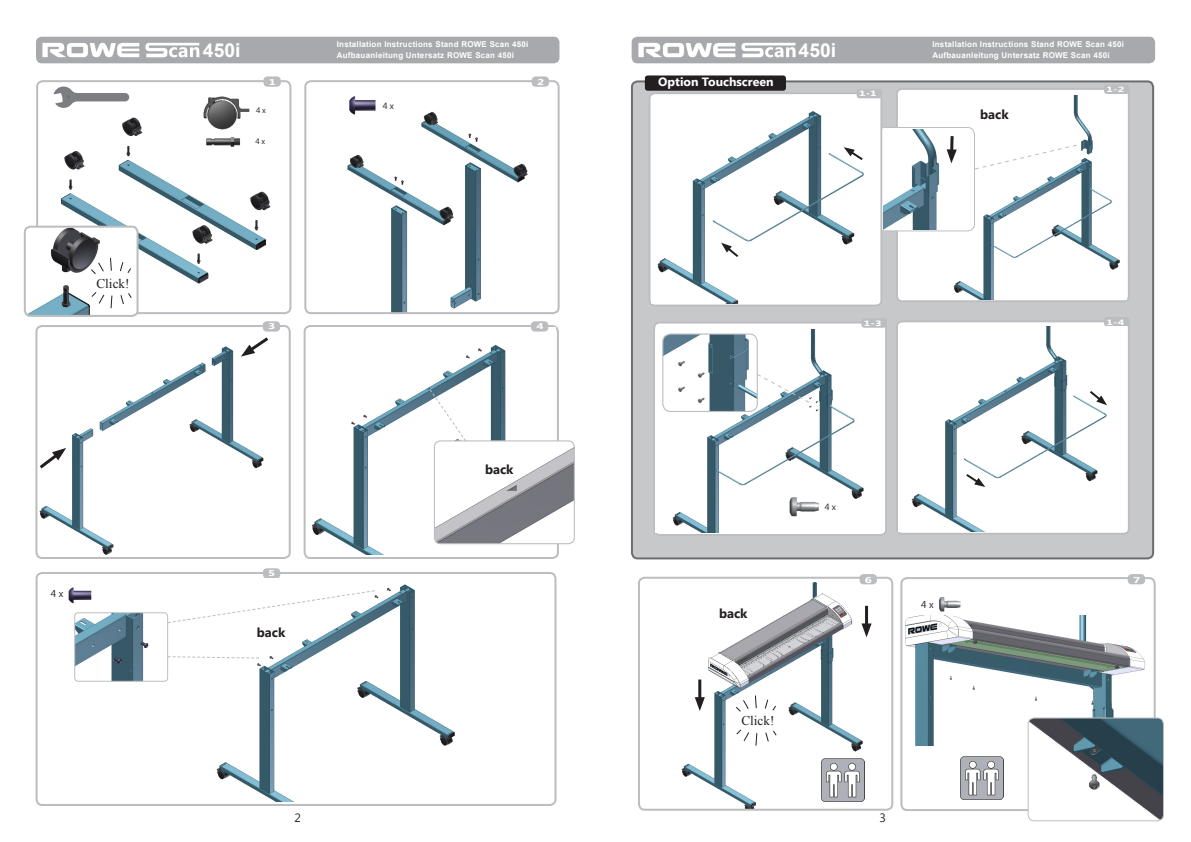
<style>
.page{position:relative;width:1191px;height:842px;background:#fff}
.page>*{position:absolute;margin:0;border:0;box-sizing:border-box;transform-origin:0 0}
.t1{font:700 19.2px "Arial";letter-spacing:.005em;color:#fff}
.t2{font:13.3px "Times New Roman";color:#231f20}
.t3{font:700 13px "Segoe UI";color:#231f20}
.t4{font:700 12px "Segoe UI";color:#fff}
.t5{font:12px "Segoe UI";color:#231f20}
.t6{font:10px "Segoe UI";color:#231f20}
.t7{font:9px "Segoe UI";color:#231f20}
.t8{font:700 8.4px "Segoe UI";color:#fff;scale:1.47 1}
.t9{font:700 8px "Arial";letter-spacing:.03em;color:#fff}
.t10{font:8px "Segoe UI";color:#231f20}
.t11{font:700 7.7px "Segoe UI";color:#fff;scale:1.47 1}
</style>
<div class="page">
<div style="left:632px;top:81px;width:521px;height:477px;background:#c7c8ca;border-radius:6px"></div>
<div style="left:631px;top:80px;width:523px;height:479px;border:2px solid #6c6d70;border-radius:6px"></div>
<div style="left:36px;top:572px;width:520px;height:234px;border:2px solid #bcbdc0;border-radius:6px"></div>
<div style="left:263px;top:568px;width:17px;height:11px;background:#bcbdc0;border-radius:4px"></div>
<img style="left:168px;top:584px;width:287px;height:218px">
<div style="left:645px;top:75px;width:141px;height:16px;background:#231f20;border-radius:3px"></div>
<img style="left:39px;top:117px;width:232px;height:167px">
<div style="left:36px;top:80px;width:255px;height:234px;border:2px solid #bcbdc0;border-radius:6px"></div>
<div style="left:263px;top:76px;width:18px;height:11px;background:#bcbdc0;border-radius:4px"></div>
<img style="left:307px;top:111px;width:251px;height:202px">
<div style="left:304px;top:80px;width:255px;height:234px;border:2px solid #bcbdc0;border-radius:6px"></div>
<div style="left:531px;top:76px;width:18px;height:11px;background:#bcbdc0;border-radius:4px"></div>
<img style="left:38px;top:328px;width:250px;height:228px">
<div style="left:35px;top:325px;width:256px;height:234px;border:2px solid #bcbdc0;border-radius:6px"></div>
<div style="left:263px;top:321px;width:17px;height:11px;background:#bcbdc0;border-radius:4px"></div>
<div style="left:304px;top:325px;width:255px;height:234px;border:2px solid #bcbdc0;border-radius:6px"></div>
<img style="left:311px;top:327px;width:244px;height:227px">
<div style="left:531px;top:321px;width:17px;height:11px;background:#bcbdc0;border-radius:4px"></div>
<img style="left:76px;top:614px;width:92px;height:67px">
<div style="left:74px;top:612px;width:94px;height:70px;border:1px solid #bcbdc0;border-radius:3px"></div>
<img style="left:434px;top:442px;width:139px;height:102px">
<div style="left:434px;top:440px;width:141px;height:104px;border:1px solid #bcbdc0;border-radius:6px"></div>
<div style="left:36px;top:37px;width:523px;height:26px;background:#a8a9ad;border-radius:6px"></div>
<img style="left:43px;top:36px;width:159px;height:28px">
<div style="left:631px;top:37px;width:524px;height:26px;background:#a8a9ad;border-radius:6px"></div>
<img style="left:638px;top:36px;width:159px;height:28px">
<img style="left:641px;top:578px;width:251px;height:230px">
<div style="left:638px;top:577px;width:255px;height:234px;border:2px solid #bcbdc0;border-radius:6px"></div>
<div style="left:859px;top:574px;width:18px;height:10px;background:#bcbdc0;border-radius:4px"></div>
<div style="left:900px;top:577px;width:255px;height:234px;border:2px solid #bcbdc0;border-radius:6px"></div>
<div style="left:1127px;top:574px;width:18px;height:10px;background:#bcbdc0;border-radius:4px"></div>
<hr style="left:698px;top:679px;width:3px;height:24px;background:#231f20">
<svg style="left:694px;top:697px;width:11px;height:14px"></svg>
<hr style="left:865px;top:606px;width:3px;height:23px;background:#231f20">
<svg style="left:861px;top:623px;width:10px;height:14px"></svg>
<img style="left:905px;top:615px;width:239px;height:130px">
<svg style="left:735px;top:695px;width:22px;height:17px"></svg>
<svg style="left:764px;top:699px;width:12px;height:12px"></svg>
<svg style="left:735px;top:729px;width:22px;height:17px"></svg>
<svg style="left:765px;top:730px;width:12px;height:12px"></svg>
<img style="left:822px;top:759px;width:43px;height:43px">
<img style="left:960px;top:756px;width:43px;height:43px">
<img style="left:939px;top:597px;width:22px;height:15px">
<img style="left:1028px;top:718px;width:134px;height:103px">
<div style="left:1027px;top:717px;width:137px;height:104px;border:1px solid #bcbdc0;border-radius:6px"></div>
<svg style="left:428px;top:388px;width:39px;height:54px"></svg>
<svg style="left:167px;top:656px;width:93px;height:3px"></svg>
<svg style="left:167px;top:590px;width:209px;height:34px"></svg>
<div style="left:896px;top:88px;width:233px;height:214px;border:2px solid #bcbdc0;border-radius:5px"></div>
<div style="left:1104px;top:85px;width:25px;height:9px;background:#bcbdc0;border-radius:3px"></div>
<img style="left:900px;top:95px;width:226px;height:204px">
<svg style="left:877px;top:127px;width:97px;height:104px"></svg>
<div style="left:877px;top:127px;width:98px;height:104px;border:1px solid #bcbdc0;border-radius:7px"></div>
<img style="left:883px;top:130px;width:87px;height:100px">
<svg style="left:946px;top:133px;width:10px;height:30px"></svg>
<div style="left:973px;top:144px;width:104px;height:26px;background:#fff"></div>
<img style="left:25px;top:227px;width:113px;height:87px">
<div style="left:24px;top:226px;width:115px;height:91px;border:2px solid #bcbdc0;border-radius:6px"></div>
<svg style="left:90px;top:262px;width:14px;height:13px"></svg>
<svg style="left:110px;top:257px;width:2px;height:14px"></svg>
<svg style="left:119px;top:261px;width:13px;height:13px"></svg>
<svg style="left:91px;top:291px;width:22px;height:18px"></svg>
<svg style="left:120px;top:292px;width:12px;height:13px"></svg>
<img style="left:54px;top:86px;width:76px;height:22px">
<img style="left:68px;top:587px;width:24px;height:17px">
<img style="left:198px;top:96px;width:52px;height:40px">
<img style="left:206px;top:137px;width:36px;height:12px">
<img style="left:345px;top:96px;width:42px;height:25px">
<svg style="left:36px;top:448px;width:30px;height:23px"></svg>
<svg style="left:241px;top:334px;width:30px;height:23px"></svg>
<div style="left:654px;top:323px;width:232px;height:212px;background:#fff;border-radius:5px"></div>
<div style="left:653px;top:322px;width:234px;height:214px;border:2px solid #bcbdc0;border-radius:5px"></div>
<div style="left:861px;top:318px;width:26px;height:10px;background:#bcbdc0;border-radius:3px"></div>
<img style="left:672px;top:329px;width:192px;height:204px">
<img style="left:664px;top:334px;width:93px;height:77px">
<div style="left:662px;top:333px;width:96px;height:79px;border:1px solid #bcbdc0;border-radius:8px"></div>
<svg style="left:756px;top:373px;width:54px;height:31px"></svg>
<img style="left:784px;top:494px;width:36px;height:25px">
<div style="left:896px;top:320px;width:233px;height:215px;border:2px solid #bcbdc0;border-radius:5px"></div>
<div style="left:1104px;top:317px;width:25px;height:10px;background:#bcbdc0;border-radius:3px"></div>
<img style="left:898px;top:326px;width:228px;height:206px">
<div style="left:649px;top:93px;width:232px;height:212px;background:#fff;border-radius:5px"></div>
<div style="left:648px;top:92px;width:234px;height:214px;border:2px solid #bcbdc0;border-radius:5px"></div>
<div style="left:856px;top:89px;width:26px;height:9px;background:#bcbdc0;border-radius:3px"></div>
<img style="left:657px;top:111px;width:207px;height:192px">
<svg style="left:721px;top:243px;width:19px;height:16px"></svg>
<svg style="left:843px;top:147px;width:21px;height:15px"></svg>
<svg style="left:1087px;top:389px;width:20px;height:16px"></svg>
<svg style="left:964px;top:472px;width:21px;height:15px"></svg>
<p class="t2" style="left:96px;top:274px;width:35px">Click!</p>
<p class="t6" style="left:51px;top:587px;width:14px">4 x</p>
<p class="t9" style="left:337px;top:39px;width:193px">Installation Instructions Stand ROWE Scan 450i</p>
<p class="t1" style="left:203px;top:37px;width:39px">450i</p>
<p class="t9" style="left:337px;top:50px;width:179px">Aufbauanleitung Untersatz ROWE Scan 450i</p>
<p class="t8" style="left:269px;top:76px;width:6px">1</p>
<p class="t8" style="left:537px;top:76px;width:6px">2</p>
<p class="t4" style="left:658px;top:73px;width:117px">Option Touchscreen</p>
<p class="t10" style="left:256px;top:105px;width:11px">4x</p>
<p class="t10" style="left:255px;top:135px;width:11px">4x</p>
<p class="t7" style="left:383px;top:99px;width:12px">4x</p>
<p class="t9" style="left:932px;top:39px;width:193px">Installation Instructions Stand ROWE Scan 450i</p>
<p class="t1" style="left:798px;top:37px;width:39px">450i</p>
<p class="t9" style="left:932px;top:50px;width:179px">Aufbauanleitung Untersatz ROWE Scan 450i</p>
<p class="t11" style="left:859px;top:88px;width:13px">1-1</p>
<p class="t3" style="left:980px;top:105px;width:30px">back</p>
<p class="t11" style="left:1106px;top:84px;width:13px">1-2</p>
<p class="t8" style="left:268px;top:320px;width:6px">3</p>
<p class="t8" style="left:536px;top:320px;width:6px">4</p>
<p class="t8" style="left:268px;top:567px;width:6px">5</p>
<p class="t3" style="left:257px;top:623px;width:30px">back</p>
<p class="t5" style="left:294px;top:810px;width:8px">2</p>
<p class="t3" style="left:485px;top:460px;width:30px">back</p>
<p class="t11" style="left:864px;top:317px;width:13px">1-3</p>
<p class="t11" style="left:1106px;top:316px;width:13px">1-4</p>
<p class="t3" style="left:719px;top:604px;width:30px">back</p>
<p class="t2" style="left:741px;top:712px;width:35px">Click!</p>
<p class="t7" style="left:824px;top:500px;width:12px">4x</p>
<p class="t8" style="left:865px;top:574px;width:6px">6</p>
<p class="t8" style="left:1133px;top:574px;width:6px">7</p>
<p class="t6" style="left:921px;top:598px;width:14px">4 x</p>
<p class="t5" style="left:879px;top:810px;width:8px">3</p>
</div>
